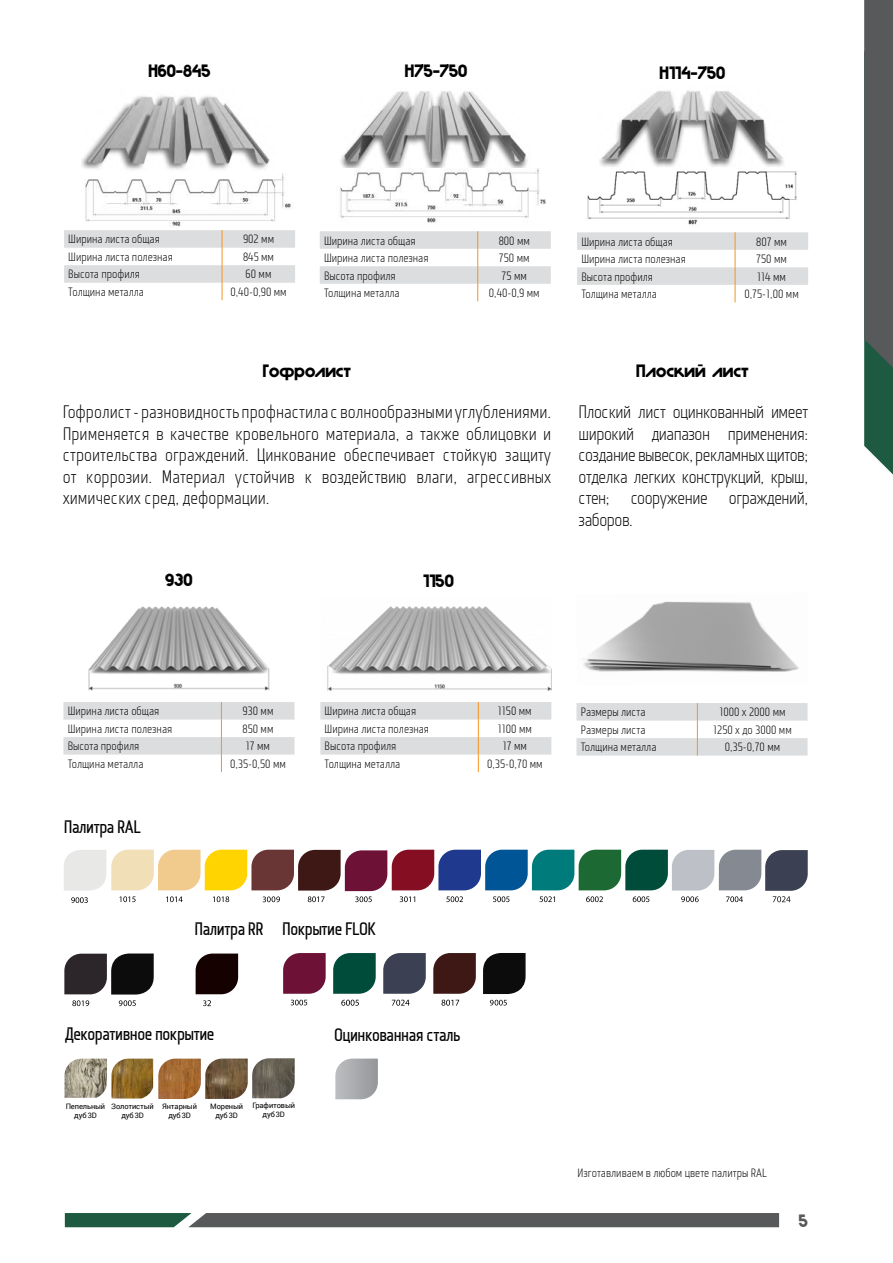
<style>
.page{position:relative;width:893px;height:1263px;background:#fff}
.page>*{position:absolute;margin:0;border:0;box-sizing:border-box;transform-origin:0 0}
.t1{font:18px/21.6px "Monitorica";letter-spacing:-.01em;color:#000;text-align:justify}
.t2{font:700 18px "Monitorica";letter-spacing:-.025em;color:#000}
.t3{font:18px "Rostov";color:#000}
.t4{font:18px "Rostov";color:#58595b}
.t5{font:12px "Monitorica";color:#000}
.t6{font:7.5px/9px "Roboto";letter-spacing:-.015em;color:#000;text-align:center}
</style>
<div class="page">
<svg style="left:864px;top:0;width:29px;height:475px;background:#505e5a"></svg>
<svg style="left:65px;top:1213px;width:714px;height:14px;background:#515c5a"></svg>
<img style="left:587px;top:171px;width:210px;height:54px">
<img style="left:582px;top:601px;width:217px;height:71px">
<img style="left:88px;top:606px;width:182px;height:85px">
<img style="left:82px;top:95px;width:188px;height:75px">
<img style="left:327px;top:606px;width:225px;height:85px">
<img style="left:341px;top:91px;width:186px;height:77px">
<img style="left:599px;top:91px;width:185px;height:76px">
<svg style="left:320px;top:702px;width:231px;height:70px"></svg>
<svg style="left:64px;top:230px;width:231px;height:70px"></svg>
<svg style="left:63px;top:702px;width:231px;height:70px"></svg>
<svg style="left:320px;top:231px;width:231px;height:70px"></svg>
<svg style="left:577px;top:232px;width:231px;height:70px"></svg>
<svg style="left:576px;top:703px;width:231px;height:53px"></svg>
<svg style="left:291px;top:1000px;width:16px;height:5px"></svg>
<svg style="left:333px;top:953px;width:43px;height:41px;background:#165b4b"></svg>
<svg style="left:383px;top:953px;width:43px;height:41px;background:#4c5162"></svg>
<svg style="left:433px;top:953px;width:43px;height:41px;background:#4f2c29"></svg>
<svg style="left:335px;top:1058px;width:43px;height:41px;background:#b0b1b4"></svg>
<svg style="left:283px;top:953px;width:43px;height:41px;background:#7a2647"></svg>
<img style="left:205px;top:1058px;width:43px;height:41px">
<img style="left:111px;top:1058px;width:42px;height:40px">
<img style="left:158px;top:1058px;width:43px;height:41px">
<img style="left:252px;top:1058px;width:43px;height:40px">
<img style="left:64px;top:1058px;width:43px;height:40px">
<svg style="left:341px;top:1000px;width:18px;height:6px"></svg>
<svg style="left:392px;top:1000px;width:18px;height:6px"></svg>
<svg style="left:441px;top:1000px;width:18px;height:6px"></svg>
<img style="left:85px;top:173px;width:206px;height:54px">
<img style="left:340px;top:169px;width:206px;height:54px">
<svg style="left:64px;top:953px;width:90px;height:53px"></svg>
<svg style="left:483px;top:953px;width:43px;height:52px"></svg>
<svg style="left:196px;top:953px;width:42px;height:41px;background:#271514"></svg>
<svg style="left:203px;top:1000px;width:8px;height:6px"></svg>
<svg style="left:64px;top:850px;width:744px;height:53px"></svg>
<h1 class="t3" style="left:148px;top:59px;width:64px">Н60-845</h1>
<h1 class="t3" style="left:405px;top:59px;width:64px">Н75-750</h1>
<h1 class="t3" style="left:659px;top:61px;width:67px">Н114-750</h1>
<p class="t5" style="left:68px;top:232px;width:93px">Ширина листа общая</p>
<p class="t5" style="left:243px;top:232px;width:33px">902 мм</p>
<p class="t5" style="left:68px;top:250px;width:106px">Ширина листа полезная</p>
<p class="t5" style="left:243px;top:250px;width:32px">845 мм</p>
<p class="t5" style="left:68px;top:267px;width:73px">Высота профиля</p>
<p class="t5" style="left:246px;top:267px;width:27px">60 мм</p>
<p class="t5" style="left:68px;top:285px;width:77px">Толщина металла</p>
<p class="t5" style="left:230px;top:285px;width:58px">0,40-0,90 мм</p>
<p class="t5" style="left:324px;top:233px;width:93px">Ширина листа общая</p>
<p class="t5" style="left:499px;top:233px;width:33px">800 мм</p>
<p class="t5" style="left:324px;top:251px;width:106px">Ширина листа полезная</p>
<p class="t5" style="left:499px;top:251px;width:32px">750 мм</p>
<p class="t5" style="left:324px;top:268px;width:73px">Высота профиля</p>
<p class="t5" style="left:502px;top:268px;width:27px">75 мм</p>
<p class="t5" style="left:324px;top:286px;width:77px">Толщина металла</p>
<p class="t5" style="left:489px;top:286px;width:52px">0,40-0,9 мм</p>
<p class="t5" style="left:581px;top:234px;width:93px">Ширина листа общая</p>
<p class="t5" style="left:756px;top:234px;width:32px">807 мм</p>
<p class="t5" style="left:581px;top:252px;width:106px">Ширина листа полезная</p>
<p class="t5" style="left:756px;top:252px;width:32px">750 мм</p>
<p class="t5" style="left:581px;top:269px;width:73px">Высота профиля</p>
<p class="t5" style="left:757px;top:269px;width:30px">114 мм</p>
<p class="t5" style="left:581px;top:287px;width:77px">Толщина металла</p>
<p class="t5" style="left:744px;top:287px;width:56px">0,75-1,00 мм</p>
<h1 class="t3" style="left:263px;top:359px;width:90px">Гофролист</h1>
<p class="t1" style="left:63px;top:401px;width:490px">Гофролист - разновидность профнастила с волнообразными углублениями.<br>Применяется в качестве кровельного материала, а также облицовки и строительства ограждений. Цинкование обеспечивает стойкую защиту от коррозии. Материал устойчив к воздействию влаги, агрессивных химических сред, деформации.</p>
<h1 class="t3" style="left:165px;top:568px;width:29px">930</h1>
<h1 class="t3" style="left:423px;top:569px;width:32px">1150</h1>
<h1 class="t3" style="left:636px;top:359px;width:114px">Плоский лист</h1>
<h1 class="t1" style="left:579px;top:401px;width:231px">Плоский лист оцинкованный имеет широкий диапазон применения: создание вывесок, рекламных щитов; отделка легких конструкций, крыш, стен; сооружение ограждений, заборов.</h1>
<p class="t5" style="left:68px;top:704px;width:93px">Ширина листа общая</p>
<p class="t5" style="left:242px;top:704px;width:33px">930 мм</p>
<p class="t5" style="left:68px;top:722px;width:106px">Ширина листа полезная</p>
<p class="t5" style="left:242px;top:722px;width:32px">850 мм</p>
<p class="t5" style="left:68px;top:739px;width:73px">Высота профиля</p>
<p class="t5" style="left:246px;top:739px;width:26px">17 мм</p>
<p class="t5" style="left:68px;top:757px;width:77px">Толщина металла</p>
<p class="t5" style="left:230px;top:757px;width:57px">0,35-0,50 мм</p>
<h1 class="t2" style="left:64px;top:816px;width:78px">Палитра RAL</h1>
<p class="t5" style="left:325px;top:704px;width:93px">Ширина листа общая</p>
<p class="t5" style="left:498px;top:704px;width:35px">1150 мм</p>
<p class="t5" style="left:325px;top:722px;width:106px">Ширина листа полезная</p>
<p class="t5" style="left:498px;top:722px;width:36px">1100 мм</p>
<p class="t5" style="left:325px;top:739px;width:73px">Высота профиля</p>
<p class="t5" style="left:503px;top:739px;width:26px">17 мм</p>
<p class="t5" style="left:325px;top:757px;width:77px">Толщина металла</p>
<p class="t5" style="left:487px;top:757px;width:57px">0,35-0,70 мм</p>
<h1 class="t2" style="left:195px;top:918px;width:71px">Палитра RR</h1>
<h1 class="t2" style="left:282px;top:919px;width:95px">Покрытие FLOK</h1>
<h1 class="t2" style="left:65px;top:1024px;width:151px">Декоративное покрытие</h1>
<h1 class="t2" style="left:334px;top:1024px;width:128px">Оцинкованная сталь</h1>
<p class="t6" style="left:111px;top:1101px;width:44px">Золотистый дуб 3D</p>
<p class="t6" style="left:210px;top:1101px;width:34px">Мореный дуб 3D</p>
<p class="t6" style="left:66px;top:1101px;width:41px">Пепельный дуб 3D</p>
<p class="t6" style="left:162px;top:1101px;width:36px">Янтарный дуб 3D</p>
<p class="t6" style="left:252px;top:1101px;width:44px">Графитовый дуб 3D</p>
<p class="t5" style="left:581px;top:705px;width:66px">Размеры листа</p>
<p class="t5" style="left:719px;top:705px;width:68px">1000 х 2000 мм</p>
<p class="t5" style="left:581px;top:723px;width:66px">Размеры листа</p>
<p class="t5" style="left:713px;top:723px;width:80px">1250 х до 3000 мм</p>
<p class="t5" style="left:581px;top:740px;width:77px">Толщина металла</p>
<p class="t5" style="left:725px;top:740px;width:57px">0,35-0,70 мм</p>
<p class="t5" style="left:578px;top:1166px;width:191px">Изготавливаем в любом цвете палитры RAL</p>
<h1 class="t4" style="left:799px;top:1208px;width:11px">5</h1>
</div>
